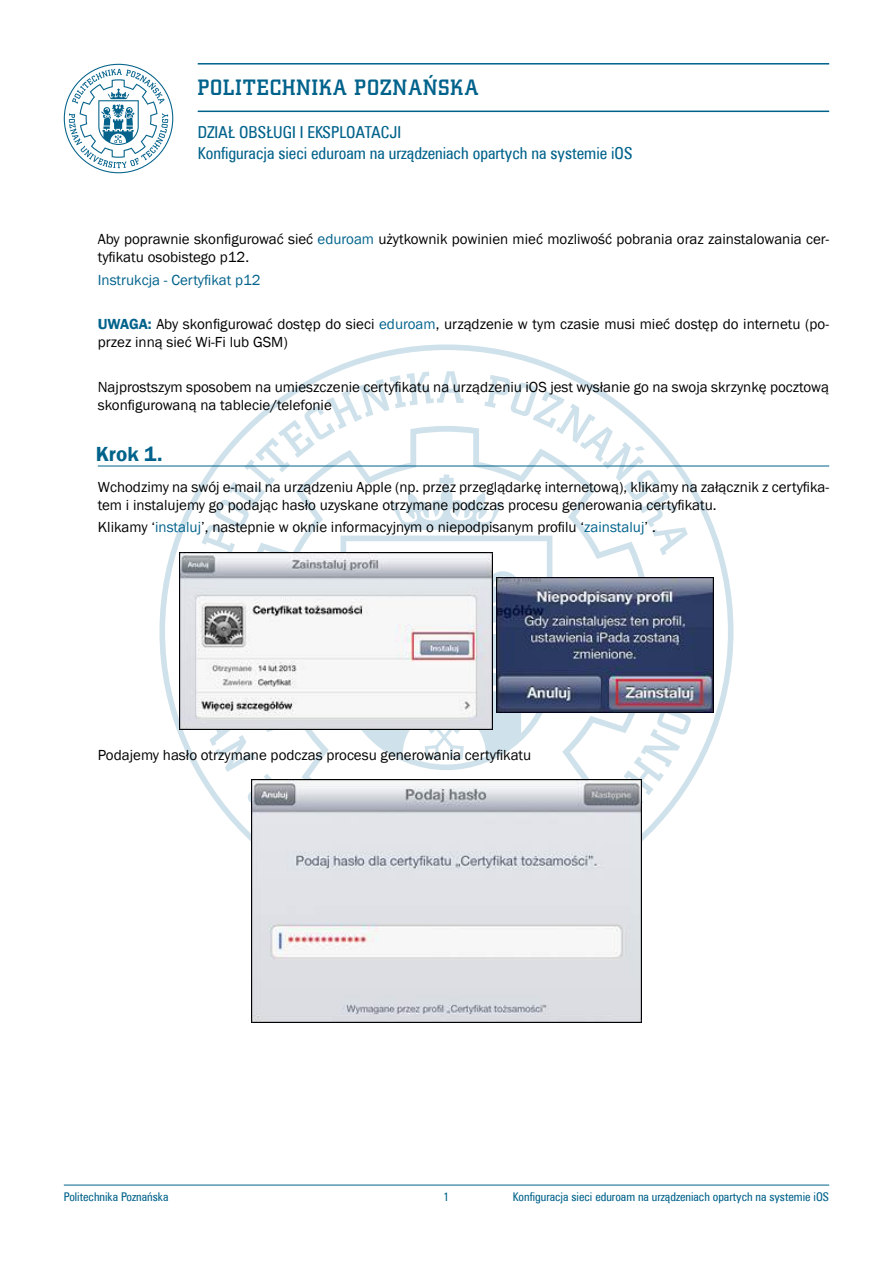
<style>
.page{position:relative;width:893px;height:1263px;background:#fff}
.page>*{position:absolute;margin:0;border:0;box-sizing:border-box;transform-origin:0 0}
.t1{font:22.5px "Square Slab 711 Md EU";letter-spacing:.05em;color:#00628b}
.t2{font:600 21px "Franklin Gothic";color:#00628b}
.t3{font:16.5px/20.2px "Zurich Cn EU";color:#00628b}
.t4{font:15px/18px "Franklin Gothic";color:#000}
.t5{font:15px "Franklin Gothic";color:#00628b}
.t6{font:12px "Zurich Cn EU";color:#00628b}
.s1{color:#00628b}
.s2{font-weight:600;color:#00628b}
</style>
<div class="page">
<hr style="left:198px;top:63px;width:631px;height:2px;background:#00628b">
<hr style="left:198px;top:111px;width:631px;height:1px;background:#00628b">
<svg style="left:64px;top:64px;width:109px;height:109px"></svg>
<svg style="left:159px;top:344px;width:574px;height:574px"></svg>
<hr style="left:64px;top:1185px;width:765px;height:1px;background:#00628b">
<hr style="left:98px;top:466px;width:731px;height:1px;background:#00628b">
<img style="left:180px;top:552px;width:312px;height:177px">
<img style="left:496px;top:578px;width:217px;height:135px">
<img style="left:252px;top:780px;width:389px;height:243px">
<h1 class="t1" style="left:198px;top:74px;width:282px">POLITECHNIKA POZNAŃSKA</h1>
<p class="t3" style="left:198px;top:122px;width:436px">DZIAŁ OBSŁUGI I eKSPLOATACJI<br>Konfiguracja sieci eduroam na urządzeniach opartych na systemie iOS</p>
<p class="t4" style="left:98px;top:231px;width:733px">Aby poprawnie skonfigurować sieć <span class="s1">eduroam</span> użytkownik powinien mieć mozliwość pobrania oraz zainstalowania cer&shy;tyfikatu osobistego p12.</p>
<p class="t5" style="left:98px;top:270px;width:164px">Instrukcja - Certyfikat p12</p>
<p class="t4" style="left:98px;top:315px;width:733px"><span class="s2">UWAGA:</span> Aby skonfigurować dostęp do sieci <span class="s1">eduroam</span>, urządzenie w tym czasie musi mieć dostęp do internetu (po&shy;przez inną sieć Wi-Fi lub GSM)</p>
<p class="t4" style="left:98px;top:378px;width:733px">Najprostszym sposobem na umieszczenie certyfikatu na urządzeniu iOS jest wysłanie go na swoja skrzynkę pocztową skonfigurowaną na tablecie/telefonie</p>
<h2 class="t2" style="left:96px;top:441px;width:68px">Krok 1.</h2>
<p class="t4" style="left:98px;top:478px;width:733px">Wchodzimy na swój e-mail na urządzeniu Apple (np. przez przeglądarkę internetową), klikamy na załącznik z certyfika&shy;tem i instalujemy go podając hasło uzyskane otrzymane podczas procesu generowania certyfikatu.</p>
<p class="t4" style="left:98px;top:519px;width:559px">Klikamy ‘<span class="s1">instaluj</span>’, nastepnie w oknie informacyjnym o niepodpisanym profilu ‘<span class="s1">zainstaluj</span>’ .</p>
<p class="t4" style="left:98px;top:746px;width:435px">Podajemy hasło otrzymane podczas procesu generowania certyfikatu</p>
<p class="t6" style="left:64px;top:1189px;width:106px">Politechnika Poznańska</p>
<p class="t6" style="left:444px;top:1189px;width:7px">1</p>
<p class="t6" style="left:513px;top:1189px;width:318px">Konfiguracja sieci eduroam na urządzeniach opartych na systemie iOS</p>
</div>
